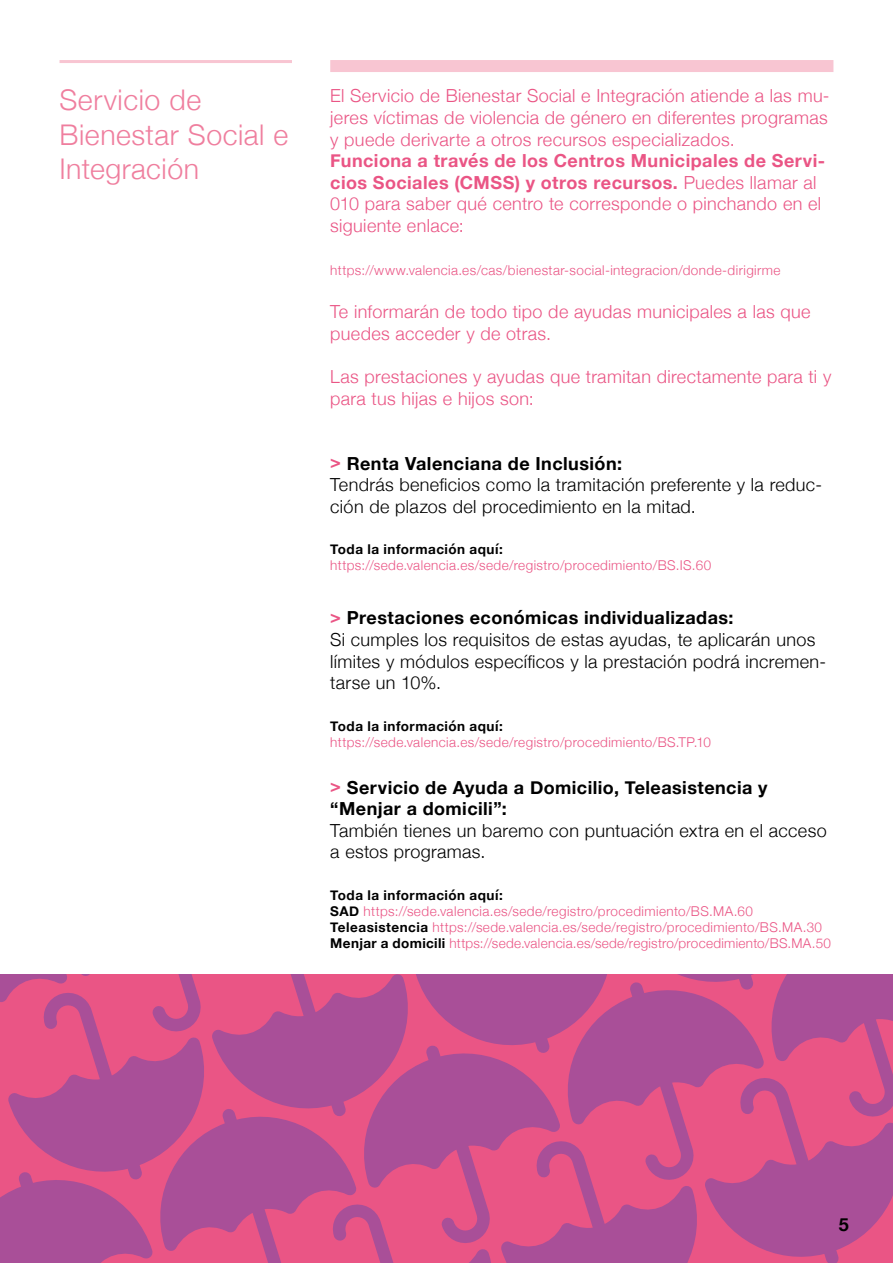
<style>
.page{position:relative;width:893px;height:1263px;background:#fff}
.page>*{position:absolute;margin:0;border:0;box-sizing:border-box;transform-origin:0 0}
.t1{font:300 28.5px/34.2px "Helvetica Neue";letter-spacing:.02em;color:#ef7e9e}
.t2{font:300 18px/21.6px "Helvetica Neue";letter-spacing:.02em;color:#000}
.t3{font:300 18px/21.6px "Helvetica Neue";letter-spacing:.02em;color:#ea5585}
.t4{font:700 18px/21.6px "Helvetica Neue";letter-spacing:.025em;color:#ea5585}
.t5{font:700 18px/21.6px "Helvetica Neue";letter-spacing:.025em;color:#000}
.t6{font:300 13.5px/16.2px "Helvetica Neue";letter-spacing:.03em;color:#ea5585}
.t7{font:700 13.5px "Helvetica Neue";letter-spacing:.035em;color:#000}
.s1{font-weight:300}
.s2{font-weight:700;color:#ea5585}
.s3{font-weight:700}
.s4{color:#ea5585}
.s5{font-weight:700;color:#000}
</style>
<div class="page">
<hr style="left:60px;top:60px;width:232px;height:3px;background:#f8c5d2">
<div style="left:330px;top:60px;width:503px;height:12px;background:#f8c5d2"></div>
<svg style="left:0;top:974px;width:893px;height:289px;background:#c5518f"></svg>
<h1 class="t1" style="left:60px;top:81px;width:230px">Servicio de<br>Bienestar Social e<br>Integración</h1>
<h2 class="t3" style="left:330px;top:84px;width:501px;text-align:justify">El Servicio de Bienestar Social e Integración atiende a las mu&shy;jeres víctimas de violencia de género en diferentes programas y puede derivarte a otros recursos especializados.</h2>
<h2 class="t4" style="left:330px;top:150px;width:496px">Funciona a través de los Centros Municipales de Servi&shy;cios Sociales (CMSS) y otros recursos. <span class="s1">Puedes llamar al 010 para saber qué centro te corresponde o pinchando en el siguiente enlace:</span></h2>
<p class="t6" style="left:330px;top:261px;width:452px">https://www.valencia.es/cas/bienestar-social-integracion/donde-dirigirme</p>
<h2 class="t3" style="left:330px;top:300px;width:482px">Te informarán de todo tipo de ayudas municipales a las que puedes acceder y de otras.</h2>
<h2 class="t3" style="left:330px;top:365px;width:503px">Las prestaciones y ayudas que tramitan directamente para ti y para tus hijas e hijos son:</h2>
<h2 class="t2" style="left:330px;top:451px;width:493px"><span class="s2">&gt;</span> <span class="s3">Renta Valenciana de Inclusión:<br></span>Tendrás beneficios como la tramitación preferente y la reduc&shy;ción de plazos del procedimiento en la mitad.</h2>
<p class="t7" style="left:330px;top:539px;width:174px">Toda la información aquí:</p>
<p class="t6" style="left:330px;top:556px;width:382px">https://sede.valencia.es/sede/registro/procedimiento/BS.IS.60</p>
<h2 class="t2" style="left:330px;top:606px;width:497px"><span class="s2">&gt;</span> <span class="s3">Prestaciones económicas individualizadas:<br></span>Si cumples los requisitos de estas ayudas, te aplicarán unos límites y módulos específicos y la prestación podrá incremen&shy;tarse un 10%.</h2>
<p class="t7" style="left:330px;top:715px;width:174px">Toda la información aquí:</p>
<p class="t6" style="left:330px;top:733px;width:382px">https://sede.valencia.es/sede/registro/procedimiento/BS.TP.10</p>
<h2 class="t5" style="left:330px;top:777px;width:439px"><span class="s4">&gt;</span> Servicio de Ayuda a Domicilio, Teleasistencia y “Menjar a domicili”:</h2>
<h2 class="t2" style="left:330px;top:818px;width:498px">También tienes un baremo con puntuación extra en el acceso a estos programas.</h2>
<p class="t6" style="left:330px;top:886px;width:502px"><span class="s5">Toda la información aquí:<br>SAD</span> https://sede.valencia.es/sede/registro/procedimiento/BS.MA.60<br><span class="s5">Teleasistencia</span> https://sede.valencia.es/sede/registro/procedimiento/BS.MA.30<br><span class="s5">Menjar a domicili</span> https://sede.valencia.es/sede/registro/procedimiento/BS.MA.50</p>
<h2 class="t5" style="left:839px;top:1214px;width:12px">5</h2>
</div>
